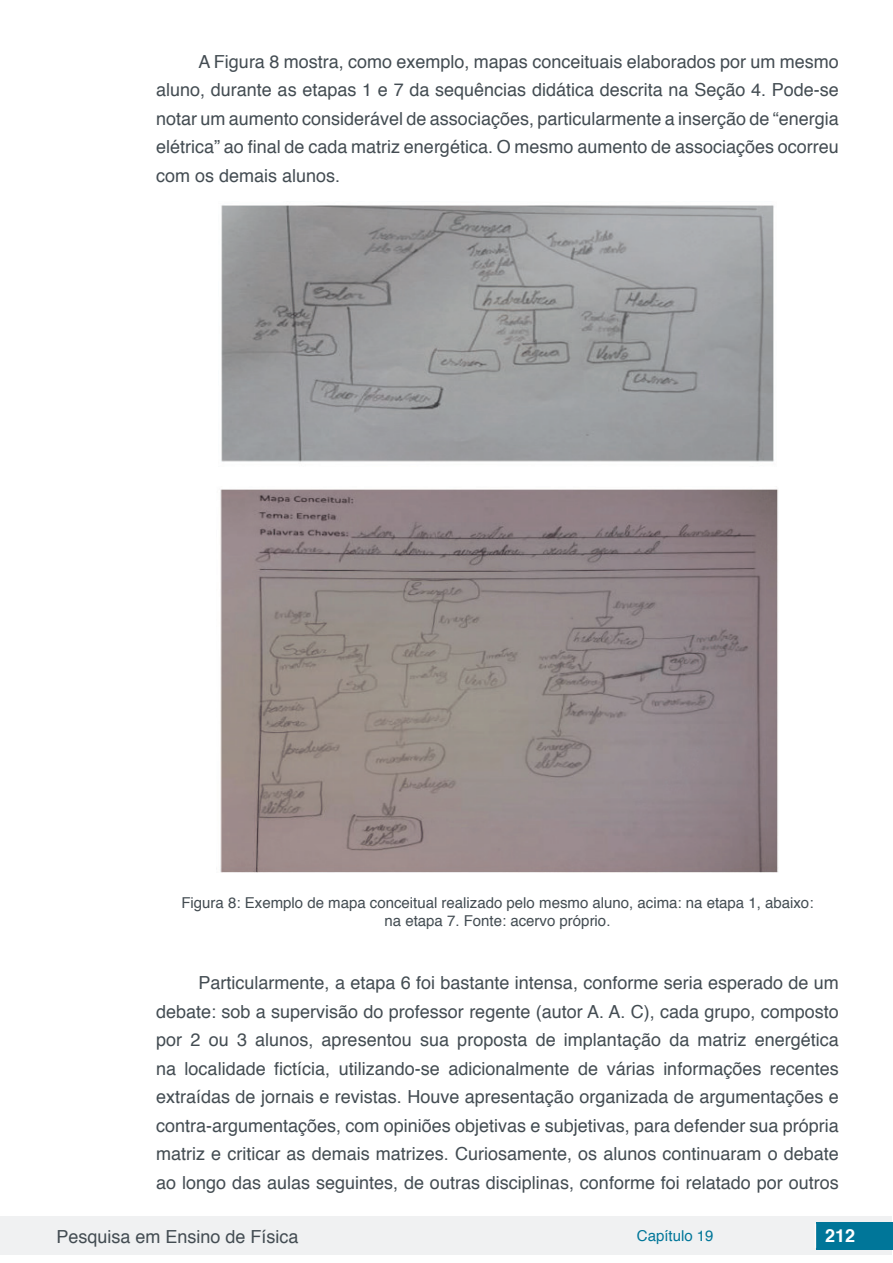
<style>
.page{position:relative;width:893px;height:1263px;background:#fff}
.page>*{position:absolute;margin:0;border:0;box-sizing:border-box;transform-origin:0 0}
.t1{font:18px/28.5px "Helvetica";color:#434c52;text-align:justify}
.t2{font:700 18px "Helvetica";color:#fff}
.t3{font:15px/18px "Helvetica";color:#434c52;text-align:center}
.t4{font:15px "Helvetica";color:#007699}
</style>
<div class="page">
<div style="left:1px;top:1216px;width:891px;height:38px;background:#f0f1f2"></div>
<div style="left:816px;top:1222px;width:77px;height:27px;background:#007699"></div>
<svg style="left:815px;top:1224px;width:1px;height:24px"></svg>
<img style="left:221px;top:205px;width:553px;height:257px">
<img style="left:220px;top:489px;width:558px;height:384px">
<p class="t1" style="left:156px;top:47px;width:684px;text-indent:43px">A Figura 8 mostra, como exemplo, mapas conceituais elaborados por um mesmo aluno, durante as etapas 1 e 7 da sequências didática descrita na Seção 4. Pode-se notar um aumento considerável de associações, particularmente a inserção de “energia elétrica” ao final de cada matriz energética. O mesmo aumento de associações ocorreu com os demais alunos.</p>
<p class="t3" style="left:181px;top:894px;width:633px">Figura 8: Exemplo de mapa conceitual realizado pelo mesmo aluno, acima: na etapa 1, abaixo: na etapa 7. Fonte: acervo próprio.</p>
<p class="t1" style="left:156px;top:969px;width:684px;text-indent:43px">Particularmente, a etapa 6 foi bastante intensa, conforme seria esperado de um debate: sob a supervisão do professor regente (autor A. A. C), cada grupo, composto por 2 ou 3 alunos, apresentou sua proposta de implantação da matriz energética na localidade fictícia, utilizando-se adicionalmente de várias informações recentes extraídas de jornais e revistas. Houve apresentação organizada de argumentações e contra-argumentações, com opiniões objetivas e subjetivas, para defender sua própria matriz e criticar as demais matrizes. Curiosamente, os alunos continuaram o debate ao longo das aulas seguintes, de outras disciplinas, conforme foi relatado por outros</p>
<p class="t1" style="left:56px;top:1223px;width:244px">Pesquisa em Ensino de Física</p>
<p class="t4" style="left:637px;top:1224px;width:78px">Capítulo 19</p>
<p class="t2" style="left:825px;top:1221px;width:32px">212</p>
</div>
